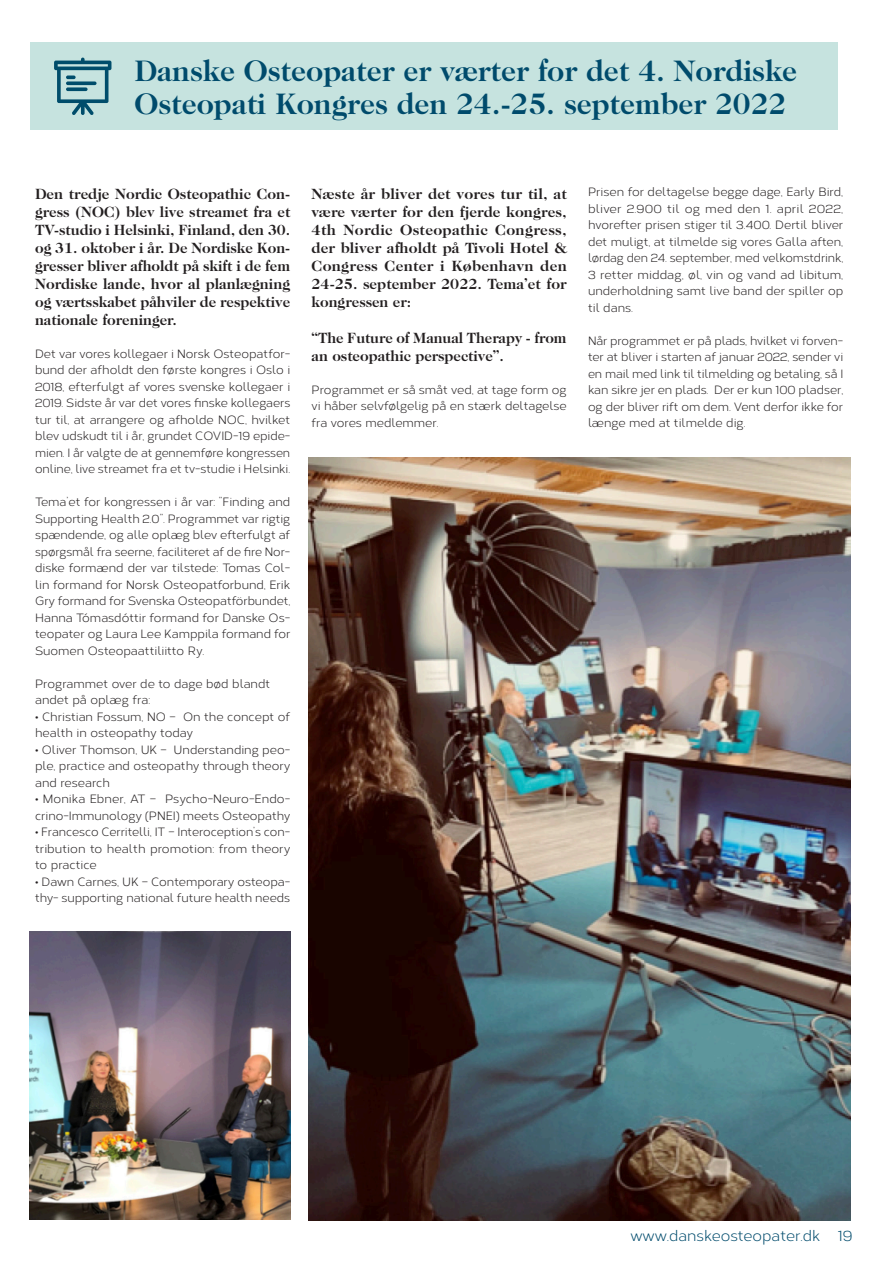
<style>
.page{position:relative;width:893px;height:1263px;background:#fff}
.page>*{position:absolute;margin:0;border:0;box-sizing:border-box;transform-origin:0 0}
.Tittel{font:700 30px "Caslon Two Twenty Four";color:#004b6c}
.Brødtekst{font:700 15px/18px "Caslon Two Twenty Four";color:#231f20;text-align:justify}
.t1{font:15px "Corbert";color:#004b6c}
.Brødtekst-2{font:12px/16.5px "Corbert";color:#231f20;text-align:justify}
</style>
<div class="page">
<div style="left:30px;top:43px;width:808px;height:87px;background:#c6e3df"></div>
<svg style="left:54px;top:58px;width:57px;height:57px"></svg>
<svg style="left:66px;top:87px;width:22px;height:4px"></svg>
<img style="left:29px;top:931px;width:261px;height:288px">
<img style="left:308px;top:457px;width:542px;height:763px">
<p class="Tittel" style="left:134px;top:53px;width:664px">Danske Osteopater er værter for det 4. Nordiske</p>
<p class="Tittel" style="left:134px;top:86px;width:653px">Osteopati Kongres den 24.-25. september 2022</p>
<p class="Brødtekst" style="left:35px;top:184px;width:257px">Den tredje Nordic Osteopathic Con&shy;gress (NOC) blev live streamet fra et TV-studio i Helsinki, Finland, den 30. og 31. oktober i år. De Nordiske Kon&shy;gresser bliver afholdt på skift i de fem Nordiske lande, hvor al planlægning og værtsskabet påhviler de respektive nationale foreninger.</p>
<p class="Brødtekst-2" style="left:35px;top:345px;width:257px">Det var vores kollegaer i Norsk Osteopatfor&shy;bund der afholdt den første kongres i Oslo i 2018, efterfulgt af vores svenske kollegaer i 2019. Sidste år var det vores finske kollegaers tur til, at arrangere og afholde NOC, hvilket blev udskudt til i år, grundet COVID-19 epide&shy;mien. I år valgte de at gennemføre kongressen online, live streamet fra et tv-studie i Helsinki.</p>
<p class="Brødtekst-2" style="left:35px;top:493px;width:257px">Tema’et for kongressen i år var: ”Finding and Supporting Health 2.0”. Programmet var rigtig spændende, og alle oplæg blev efterfulgt af spørgsmål fra seerne, faciliteret af de fire Nor&shy;diske formænd der var tilstede: Tomas Col&shy;lin formand for Norsk Osteopatforbund, Erik Gry formand for Svenska Osteopatförbundet, Hanna Tómasdóttir formand for Danske Os&shy;teopater og Laura Lee Kamppila formand for Suomen Osteopaattiliitto Ry.</p>
<p class="Brødtekst-2" style="left:35px;top:675px;width:237px">Programmet over de to dage bød blandt</p>
<p class="Brødtekst-2" style="left:35px;top:691px;width:117px">andet på oplæg fra:</p>
<p class="Brødtekst-2" style="left:35px;top:708px;width:257px">• Christian Fossum, NO – On the concept of health in osteopathy today</p>
<p class="Brødtekst-2" style="left:35px;top:741px;width:257px">• Oliver Thomson, UK – Understanding peo&shy;ple, practice and osteopathy through theory and research</p>
<p class="Brødtekst-2" style="left:35px;top:790px;width:257px">• Monika Ebner, AT – Psycho-Neuro-Endo&shy;crino-Immunology (PNEI) meets Osteopathy</p>
<p class="Brødtekst-2" style="left:35px;top:823px;width:257px">• Francesco Cerritelli, IT – Interoception’s con&shy;tribution to health promotion: from theory to practice</p>
<p class="Brødtekst-2" style="left:35px;top:873px;width:257px">• Dawn Carnes, UK – Contemporary osteopa&shy;thy- supporting national future health needs</p>
<p class="Brødtekst" style="left:312px;top:184px;width:257px">Næste år bliver det vores tur til, at være værter for den fjerde kongres, 4th Nordic Osteopathic Congress, der bliver afholdt på Tivoli Hotel &amp; Congress Center i København den 24-25. september 2022. Tema’et for kongressen er:</p>
<p class="Brødtekst" style="left:312px;top:328px;width:257px">“The Future of Manual Therapy - from an osteopathic perspective”.</p>
<p class="Brødtekst-2" style="left:312px;top:381px;width:257px">Programmet er så småt ved, at tage form og vi håber selvfølgelig på en stærk deltagelse fra vores medlemmer.</p>
<p class="Brødtekst-2" style="left:588px;top:183px;width:257px">Prisen for deltagelse begge dage, Early Bird,</p>
<p class="Brødtekst-2" style="left:588px;top:199px;width:257px">bliver 2.900 til og med den 1. april 2022, hvorefter prisen stiger til 3.400. Dertil bliver det muligt, at tilmelde sig vores Galla aften, lørdag den 24. september, med velkomstdrink, 3 retter middag, øl, vin og vand ad libitum, underholdning samt live band der spiller op til dans.</p>
<p class="Brødtekst-2" style="left:588px;top:331px;width:257px">Når programmet er på plads, hvilket vi forven&shy;ter at bliver i starten af januar 2022, sender vi en mail med link til tilmelding og betaling, så I kan sikre jer en plads. Der er kun 100 pladser, og der bliver rift om dem. Vent derfor ikke for længe med at tilmelde dig.</p>
<p class="t1" style="left:630px;top:1225px;width:224px">www.danskeosteopater.dk 19</p>
</div>
